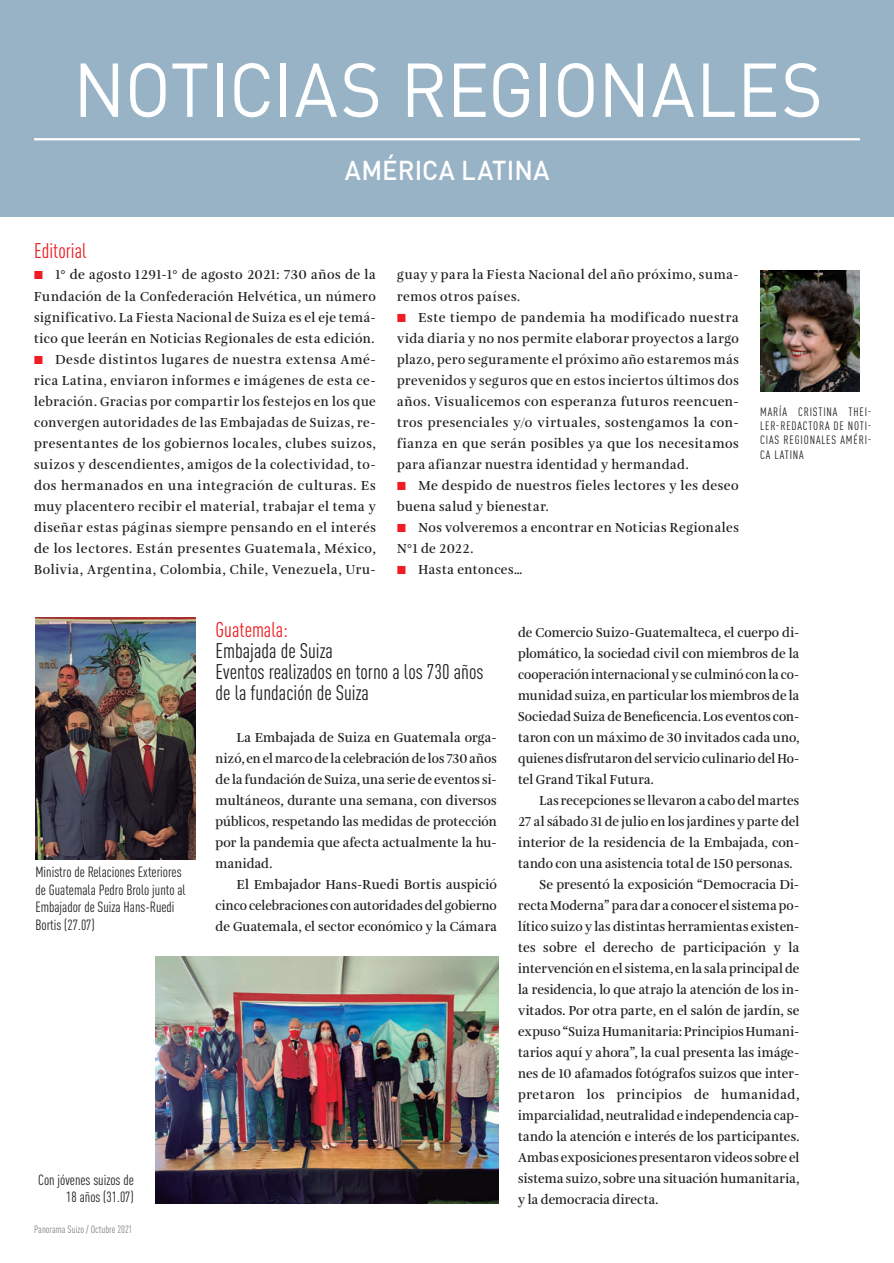
<style>
.page{position:relative;width:894px;height:1263px;background:#fff}
.page>*{position:absolute;margin:0;border:0;box-sizing:border-box;transform-origin:0 0}
.t1{font:75px "DINOT";letter-spacing:-.01em;color:#fff;scale:.95 1}
.t2{font:500 27px "DINOT";letter-spacing:.005em;color:#fff;scale:.95 1}
.t3{font:condensed 21px/21px "DINOT";color:#231f20}
.t4{font:condensed 21px "DINOT";color:#ee1d23}
.t5{font:condensed 14.7px/17.5px "DINOT";color:#231f20}
.t6{font:600 13.5px/21px "Amalia Pro";letter-spacing:.02em;color:#231f20;text-align:justify}
.t7{font:600 13.5px/21px "Amalia Pro";letter-spacing:.02em;color:#231f20;text-align:justify;scale:.95 1}
.t8{font:600 13.5px "Amalia Pro";letter-spacing:.02em;color:#231f20;scale:.94 1}
.t9{font:600 13.5px "Amalia Pro";color:#231f20;scale:.95 1}
.t10{font:600 13.5px/21px "Amalia Pro";letter-spacing:.02em;color:#231f20;scale:.96 1}
.t11{font:600 13.5px/21px "Amalia Pro";letter-spacing:.04em;color:#231f20}
.t12{font:600 13.5px/21px "Amalia Pro";letter-spacing:.05em;color:#231f20;scale:.96 1}
.t13{font:600 13.5px "Amalia Pro";color:#231f20;scale:.94 1}
.t14{font:600 13.5px "Amalia Pro";letter-spacing:.045em;color:#231f20}
.t15{font:condensed 12px/14.4px "DINOT";letter-spacing:.07em;color:#231f20;text-align:justify}
.t16{font:condensed 10.5px "DINOT";color:#808285}
.s1{color:#ee1d23}
</style>
<div class="page">
<div style="left:0;top:0;width:893px;height:216px;background:#99b3c6"></div>
<hr style="left:34px;top:138px;width:825px;height:2px;background:#fff">
<img style="left:760px;top:271px;width:99px;height:120px">
<img style="left:36px;top:618px;width:160px;height:241px">
<img style="left:155px;top:957px;width:343px;height:246px">
<h1 class="t1" style="left:73px;top:43px;width:790px">NOTICIAS REGIONALES</h1>
<h2 class="t2" style="left:344px;top:153px;width:217px">AMÉRICA LATINA</h2>
<h3 class="t4" style="left:34px;top:239px;width:54px">Editorial</h3>
<p class="t6" style="left:34px;top:265px;width:343px"><span class="s1">■</span> 1° de agosto 1291-1° de agosto 2021: 730 años de la Fundación de la Confederación Helvética, un número significativo. La Fiesta Nacional de Suiza es el eje temá&shy;tico que leerán en Noticias Regionales de esta edición.</p>
<p class="t6" style="left:34px;top:349px;width:343px"><span class="s1">■</span> Desde distintos lugares de nuestra extensa Amé&shy;rica Latina, enviaron informes e imágenes de esta ce&shy;lebración. Gracias por compartir los festejos en los que convergen autoridades de las Embajadas de Suizas, re&shy;presentantes de los gobiernos locales, clubes suizos, suizos y descendientes, amigos de la colectividad, to&shy;dos hermanados en una integración de culturas. Es muy placentero recibir el material, trabajar el tema y diseñar estas páginas siempre pensando en el interés de los lectores. Están presentes Guatemala, México, Bolivia, Argentina, Colombia, Chile, Venezuela, Uru-</p>
<p class="t12" style="left:397px;top:265px;width:357px">guay y para la Fiesta Nacional del año próximo, suma&shy;remos otros países.</p>
<p class="t6" style="left:397px;top:307px;width:343px"><span class="s1">■</span> Este tiempo de pandemia ha modificado nuestra vida diaria y no nos permite elaborar proyectos a largo plazo, pero seguramente el próximo año estaremos más prevenidos y seguros que en estos inciertos últimos dos años. Visualicemos con esperanza futuros reencuen&shy;tros presenciales y/o virtuales, sostengamos la con&shy;fianza en que serán posibles ya que los necesitamos para afianzar nuestra identidad y hermandad.</p>
<p class="t11" style="left:397px;top:475px;width:343px"><span class="s1">■</span> Me despido de nuestros fieles lectores y les deseo buena salud y bienestar.</p>
<p class="t10" style="left:397px;top:517px;width:357px"><span class="s1">■</span> Nos volveremos a encontrar en Noticias Regionales<br>N°1 de 2022.</p>
<p class="t10" style="left:397px;top:559px;width:132px"><span class="s1">■</span> Hasta entonces…</p>
<p class="t15" style="left:759px;top:404px;width:113px">MARÍA CRISTINA THEI-LER-REDACTORA DE NOTI-CIAS REGIONALES AMÉRI-CA LATINA</p>
<p class="t5" style="left:35px;top:863px;width:152px">Ministro de Relaciones Exteriores de Guatemala Pedro Brolo junto al<br>Embajador de Suiza Hans-Ruedi<br>Bortis (27.07)</p>
<p class="t5" style="left:38px;top:1171px;width:97px;text-align:right">Con jóvenes suizos de<br>18 años (31.07)</p>
<p class="t16" style="left:34px;top:1223px;width:100px">Panorama Suizo / Octubre 2021</p>
<h3 class="t4" style="left:215px;top:617px;width:74px">Guatemala:</h3>
<h3 class="t3" style="left:215px;top:639px;width:269px">Embajada de Suiza<br>Eventos realizados en torno a los 730 años de la fundación de Suiza</h3>
<p class="t6" style="left:215px;top:727px;width:282px;text-indent:21px">La Embajada de Suiza en Guatemala orga&shy;nizó, en el marco de la celebración de los 730 años de la fundación de Suiza, una serie de eventos si&shy;multáneos, durante una semana, con diversos públicos, respetando las medidas de protección por la pandemia que afecta actualmente la hu&shy;manidad.</p>
<p class="t6" style="left:215px;top:874px;width:282px;text-indent:21px">El Embajador Hans-Ruedi Bortis auspició cinco celebraciones con autoridades del gobierno de Guatemala, el sector económico y la Cámara</p>
<p class="t7" style="left:518px;top:622px;width:297px">de Comercio Suizo-Guatemalteca, el cuerpo di&shy;plomático, la sociedad civil con miembros de la cooperación internacional y se culminó con la co&shy;munidad suiza, en particular los miembros de la Sociedad Suiza de Beneficencia. Los eventos con&shy;taron con un máximo de 30 invitados cada uno, quienes disfrutaron del servicio culinario del Ho&shy;tel Grand Tikal Futura.</p>
<p class="t7" style="left:539px;top:790px;width:275px">Las recepciones se llevaron a cabo del martes</p>
<p class="t7" style="left:518px;top:811px;width:297px">27 al sábado 31 de julio en los jardines y parte del</p>
<p class="t6" style="left:518px;top:832px;width:282px">interior de la residencia de la Embajada, con-</p>
<p class="t7" style="left:518px;top:853px;width:290px">tando con una asistencia total de 150 personas.</p>
<p class="t6" style="left:539px;top:874px;width:261px">Se presentó la exposición “Democracia Di-</p>
<p class="t8" style="left:518px;top:897px;width:300px">recta Moderna” para dar a conocer el sistema po-</p>
<p class="t7" style="left:518px;top:916px;width:297px">lítico suizo y las distintas herramientas existen-</p>
<p class="t6" style="left:518px;top:937px;width:282px">tes sobre el derecho de participación y la</p>
<p class="t13" style="left:518px;top:960px;width:300px">intervención en el sistema, en la sala principal de</p>
<p class="t9" style="left:518px;top:981px;width:297px">la residencia, lo que atrajo la atención de los in-</p>
<p class="t10" style="left:518px;top:1000px;width:294px">vitados. Por otra parte, en el salón de jardín, se</p>
<p class="t8" style="left:518px;top:1023px;width:300px">expuso “Suiza Humanitaria: Principios Humani-</p>
<p class="t7" style="left:518px;top:1042px;width:297px">tarios aquí y ahora”, la cual presenta las imáge-</p>
<p class="t9" style="left:518px;top:1065px;width:297px">nes de 10 afamados fotógrafos suizos que inter-</p>
<p class="t14" style="left:518px;top:1086px;width:282px">pretaron los principios de humanidad,</p>
<p class="t8" style="left:518px;top:1107px;width:300px">imparcialidad, neutralidad e independencia cap-</p>
<p class="t9" style="left:518px;top:1128px;width:297px">tando la atención e interés de los participantes.</p>
<p class="t7" style="left:518px;top:1147px;width:297px">Ambas exposiciones presentaron videos sobre el</p>
<p class="t7" style="left:518px;top:1168px;width:297px">sistema suizo, sobre una situación humanitaria,</p>
<p class="t7" style="left:518px;top:1189px;width:149px">y la democracia directa.</p>
</div>
